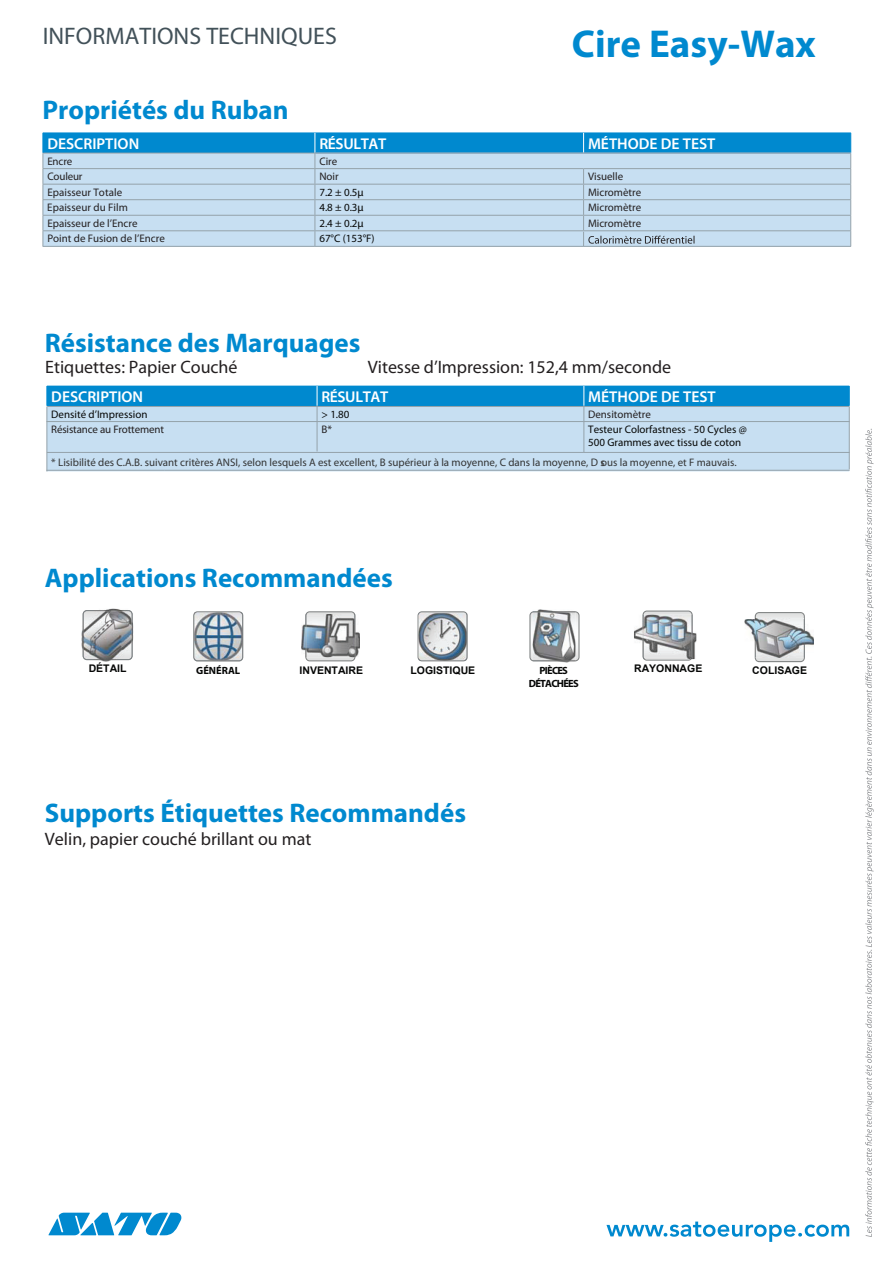
<style>
.page{position:relative;width:893px;height:1263px;background:#fff}
.page>*{position:absolute;margin:0;border:0;box-sizing:border-box;transform-origin:0 0}
.t1{font:700 39px "Myriad Pro";color:#0089cf}
.t2{font:700 27px "Myriad Pro";color:#0089cf}
.t3{font:300 24px "Myriad Pro";color:#425159}
.t4{font:18px "Myriad Pro";color:#231f20}
.t5{font:600 15.6px "Myriad Pro";color:#fff}
.t6{font:600 15.6px "Myriad Pro";letter-spacing:-.025em;color:#fff}
.t7{font:10.95px "Myriad Pro";color:#231f20}
.t8{font:10.95px "Myriad Pro";color:#333434}
.t9{font:10.95px/13px "Myriad Pro";color:#060706}
.t10{font:700 10.5px "Arial";color:#060706}
.t11{font:700 10.5px/12.6px "Myriad Pro";letter-spacing:-.075em;color:#060706;text-align:center}
.t12{font:700 10.5px "Myriad Pro";color:#060706}
</style>
<div class="page">
<svg style="left:865px;top:429px;width:9px;height:808px"></svg>
<div style="left:48px;top:407px;width:801px;height:63px;background:#c7dff2"></div>
<div style="left:47px;top:386px;width:803px;height:20px;background:#0089cf"></div>
<hr style="left:47px;top:406px;width:1px;height:65px;background:#94a2aa">
<hr style="left:317px;top:406px;width:1px;height:45px;background:#94a2aa">
<hr style="left:849px;top:406px;width:1px;height:63px;background:#94a2aa">
<hr style="left:46px;top:421px;width:118px;height:1px;background:#94a2aa">
<hr style="left:164px;top:421px;width:153px;height:1px;background:#94a2aa">
<hr style="left:317px;top:421px;width:267px;height:1px;background:#94a2aa">
<hr style="left:584px;top:421px;width:266px;height:1px;background:#94a2aa">
<hr style="left:47px;top:452px;width:270px;height:1px;background:#94a2aa">
<hr style="left:317px;top:452px;width:267px;height:1px;background:#94a2aa">
<hr style="left:584px;top:452px;width:266px;height:1px;background:#94a2aa">
<hr style="left:46px;top:470px;width:118px;height:1px;background:#94a2aa">
<hr style="left:164px;top:470px;width:153px;height:1px;background:#94a2aa">
<hr style="left:317px;top:470px;width:267px;height:1px;background:#94a2aa">
<hr style="left:584px;top:470px;width:266px;height:1px;background:#94a2aa">
<hr style="left:583px;top:407px;width:1px;height:45px;background:#94a2aa">
<hr style="left:47px;top:406px;width:802px;height:1px;background:#94a2aa">
<hr style="left:43px;top:246px;width:118px;height:1px;background:#94a2aa">
<hr style="left:161px;top:246px;width:154px;height:1px;background:#94a2aa">
<hr style="left:315px;top:246px;width:269px;height:1px;background:#94a2aa">
<hr style="left:584px;top:246px;width:267px;height:1px;background:#94a2aa">
<svg style="left:193px;top:611px;width:48px;height:49px"></svg>
<svg style="left:417px;top:611px;width:51px;height:50px"></svg>
<svg style="left:305px;top:611px;width:50px;height:50px"></svg>
<svg style="left:529px;top:611px;width:51px;height:50px"></svg>
<img style="left:194px;top:612px;width:49px;height:49px">
<img style="left:194px;top:612px;width:48px;height:48px">
<img style="left:301px;top:614px;width:59px;height:43px">
<img style="left:305px;top:614px;width:50px;height:43px">
<img style="left:419px;top:613px;width:48px;height:48px">
<img style="left:419px;top:613px;width:47px;height:47px">
<img style="left:533px;top:609px;width:42px;height:53px">
<img style="left:533px;top:611px;width:42px;height:50px">
<svg style="left:755px;top:612px;width:50px;height:50px"></svg>
<img style="left:744px;top:619px;width:70px;height:39px">
<img style="left:755px;top:619px;width:50px;height:39px">
<svg style="left:642px;top:610px;width:51px;height:51px"></svg>
<img style="left:634px;top:627px;width:62px;height:32px">
<img style="left:642px;top:615px;width:51px;height:44px">
<img style="left:82px;top:609px;width:47px;height:52px">
<img style="left:83px;top:610px;width:50px;height:50px">
<svg style="left:606px;top:1221px;width:243px;height:21px"></svg>
<svg style="left:48px;top:1213px;width:134px;height:22px"></svg>
<svg style="left:43px;top:132px;width:808px;height:114px;background:#a0cbe7"></svg>
<h3 class="t3" style="left:43px;top:21px;width:296px">INFORMATIONS TECHNIQUES</h3>
<h2 class="t2" style="left:43px;top:92px;width:248px">Propriétés du Ruban</h2>
<h1 class="t1" style="left:572px;top:18px;width:245px">Cire Easy-Wax</h1>
<h3 class="t5" style="left:47px;top:133px;width:93px">DESCRIPTION</h3>
<h3 class="t6" style="left:319px;top:133px;width:69px">RÉSULTAT</h3>
<h3 class="t5" style="left:588px;top:133px;width:129px">MÉTHODE DE TEST</h3>
<p class="t7" style="left:47px;top:154px;width:26px">Encre</p>
<p class="t7" style="left:319px;top:154px;width:20px">Cire</p>
<p class="t7" style="left:47px;top:170px;width:37px">Couleur</p>
<p class="t7" style="left:319px;top:170px;width:21px">Noir</p>
<p class="t7" style="left:588px;top:170px;width:37px">Visuelle</p>
<p class="t7" style="left:47px;top:185px;width:76px">Epaisseur Totale</p>
<p class="t9" style="left:319px;top:185px;width:46px">7.2 ± 0.5µ</p>
<p class="t7" style="left:588px;top:185px;width:55px">Micromètre</p>
<p class="t9" style="left:319px;top:201px;width:46px">4.8 ± 0.3µ</p>
<p class="t7" style="left:588px;top:201px;width:55px">Micromètre</p>
<p class="t7" style="left:47px;top:216px;width:92px">Epaisseur de l’Encre</p>
<p class="t9" style="left:319px;top:216px;width:46px">2.4 ± 0.2µ</p>
<p class="t7" style="left:47px;top:232px;width:119px">Point de Fusion de l’Encre</p>
<p class="t9" style="left:319px;top:232px;width:57px">67°C (153°F)</p>
<p class="t7" style="left:47px;top:201px;width:82px">Epaisseur du Film</p>
<p class="t7" style="left:588px;top:217px;width:55px">Micromètre</p>
<h2 class="t2" style="left:45px;top:325px;width:317px">Résistance des Marquages</h2>
<h3 class="t4" style="left:45px;top:356px;width:194px">Etiquettes: Papier Couché</h3>
<h3 class="t4" style="left:368px;top:356px;width:305px">Vitesse d’Impression: 152,4 mm/seconde</h3>
<h3 class="t5" style="left:51px;top:386px;width:93px">DESCRIPTION</h3>
<h3 class="t6" style="left:321px;top:386px;width:68px">RÉSULTAT</h3>
<h3 class="t5" style="left:588px;top:386px;width:129px">MÉTHODE DE TEST</h3>
<p class="t9" style="left:51px;top:407px;width:98px">Densité d’Impression</p>
<p class="t9" style="left:321px;top:407px;width:30px">&gt; 1.80</p>
<p class="t7" style="left:51px;top:423px;width:114px">Résistance au Frottement</p>
<p class="t7" style="left:321px;top:423px;width:12px">B*</p>
<p class="t9" style="left:588px;top:423px;width:160px">Testeur Colorfastness - 50 Cycles @<br>500 Grammes avec tissu de coton</p>
<p class="t8" style="left:51px;top:456px;width:687px">* Lisibilité des C.A.B. suivant critères ANSI, selon lesquels A est excellent, B supérieur à la moyenne, C dans la moyenne, D sous la moyenne, et F mauvais.</p>
<p class="t7" style="left:588px;top:407px;width:64px">Densitomètre</p>
<h2 class="t2" style="left:45px;top:560px;width:350px">Applications Recommandées</h2>
<p class="t10" style="left:89px;top:661px;width:39px">DÉTAIL</p>
<p class="t10" style="left:634px;top:661px;width:70px">RAYONNAGE</p>
<p class="t10" style="left:752px;top:663px;width:56px">COLISAGE</p>
<p class="t12" style="left:196px;top:664px;width:46px">GÉNÉRAL</p>
<p class="t10" style="left:300px;top:664px;width:65px">INVENTAIRE</p>
<p class="t10" style="left:411px;top:664px;width:66px">LOGISTIQUE</p>
<p class="t11" style="left:529px;top:664px;width:51px">PIÈCES<br>DÉTACHÉES</p>
<h2 class="t2" style="left:45px;top:795px;width:423px">Supports Étiquettes Recommandés</h2>
<h3 class="t4" style="left:45px;top:827px;width:268px">Velin, papier couché brillant ou mat</h3>
</div>
